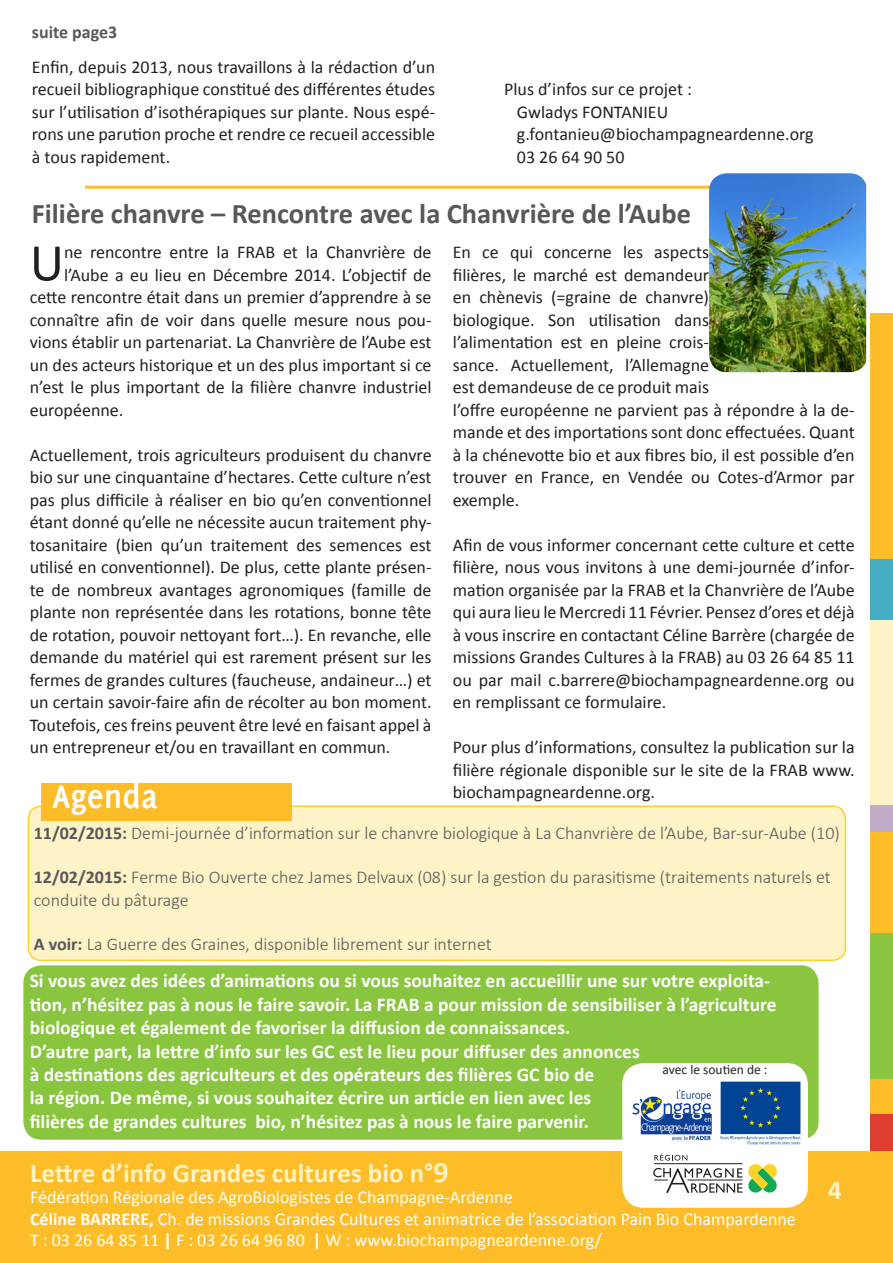
<style>
.page{position:relative;width:893px;height:1263px;background:#fff}
.page>*{position:absolute;margin:0;border:0;box-sizing:border-box;transform-origin:0 0}
.t1{font:53.4px "Calibri";color:#231f20}
.t2{font:700 36px "Delicious";color:#fff}
.t3{font:700 28.5px "Calibri";color:#57585a}
.t4{font:700 27px "Calibri";color:#fef2c7}
.t5{font:700 19.5px/23.4px "Calibri";color:#fff}
.t6{font:18px/22.5px "Calibri";color:#231f20;text-align:justify}
.t7{font:300 18px/22.5px "Calibri";color:#57585a}
.t8{font:18px/21.6px "Calibri";color:#fff}
.t9{font:700 18px "Calibri";color:#57585a}
.t10{font:13.5px "Calibri";color:#231f20}
.s1{font-weight:700}
.s2{font-size:30px}
</style>
<div class="page">
<div style="left:870px;top:313px;width:23px;height:811px;background:#fdbd28"></div>
<div style="left:870px;top:559px;width:23px;height:453px;background:#44adc2"></div>
<div style="left:870px;top:621px;width:23px;height:453px;background:#fef2c7"></div>
<div style="left:870px;top:805px;width:23px;height:205px;background:#c2adc7"></div>
<div style="left:870px;top:852px;width:23px;height:226px;background:#89c53f"></div>
<div style="left:870px;top:832px;width:23px;height:100px;background:#fdbd28"></div>
<div style="left:870px;top:1114px;width:23px;height:39px;background:#dd3e30"></div>
<div style="left:0;top:1151px;width:893px;height:112px;background:#fdbd28"></div>
<div style="left:23px;top:965px;width:796px;height:175px;background:#89c53f;border-radius:18px"></div>
<hr style="left:85px;top:186px;width:706px;height:3px;background:#fdbd28">
<div style="left:28px;top:806px;width:817px;height:154px;background:#fef2c7;border-radius:13px"></div>
<div style="left:28px;top:805px;width:818px;height:156px;border:2px solid #ffd128;border-radius:13px"></div>
<div style="left:41px;top:783px;width:251px;height:38px;background:#fdbd28"></div>
<div style="left:622px;top:1063px;width:186px;height:145px;background:#fff;border-radius:21px"></div>
<svg style="left:654px;top:1153px;width:33px;height:7px"></svg>
<hr style="left:654px;top:1163px;width:88px;height:1px;background:#231f20">
<svg style="left:653px;top:1168px;width:89px;height:25px"></svg>
<hr style="left:688px;top:1179px;width:54px;height:1px;background:#231f20">
<svg style="left:748px;top:1164px;width:29px;height:29px"></svg>
<img style="left:632px;top:1081px;width:169px;height:63px">
<img style="left:709px;top:173px;width:157px;height:199px">
<p class="t9" style="left:32px;top:21px;width:87px">suite page3</p>
<p class="t6" style="left:32px;top:56px;width:405px">Enfin, depuis 2013, nous travaillons à la rédaction d’un recueil bibliographique constitué des différentes études sur l’utilisation d’isothérapiques sur plante. Nous espé&shy;rons une parution proche et rendre ce recueil accessible à tous rapidement.</p>
<p class="t6" style="left:504px;top:78px;width:189px">Plus d’infos sur ce projet :</p>
<p class="t6" style="left:517px;top:101px;width:153px">Gwladys FONTANIEU</p>
<p class="t6" style="left:517px;top:123px;width:298px">g.fontanieu@biochampagneardenne.org</p>
<p class="t6" style="left:517px;top:146px;width:109px">03 26 64 90 50</p>
<p class="t3" style="left:32px;top:195px;width:661px">Filière chanvre – Rencontre avec la Chanvrière de l’Aube</p>
<p class="t1" style="left:30px;top:229px;width:36px">U</p>
<p class="t6" style="left:64px;top:241px;width:369px">ne rencontre entre la FRAB et la Chanvrière de</p>
<p class="t6" style="left:453px;top:241px;width:403px;text-align:left">En ce qui concerne les aspects<br>filières, le marché est demandeur<br>en chènevis (=graine de chanvre)<br>biologique. Son utilisation dans<br>l’alimentation est en pleine crois-<br>sance. Actuellement, l’Allemagne<br>est demandeuse de ce produit mais<br>l’offre européenne ne parvient pas à répondre à la de&shy;mande et des importations sont donc effectuées. Quant à la chénevotte bio et aux fibres bio, il est possible d’en trouver en France, en Vendée ou Cotes-d’Armor par exemple.</p>
<p class="t6" style="left:453px;top:533px;width:403px">Afin de vous informer concernant cette culture et cette filière, nous vous invitons à une demi-journée d’infor&shy;mation organisée par la FRAB et la Chanvrière de l’Aube qui aura lieu le Mercredi 11 Février. Pensez d’ores et déjà à vous inscrire en contactant Céline Barrère (chargée de missions Grandes Cultures à la FRAB) au 03 26 64 85 11 ou par mail c.barrere@biochampagneardenne.org ou en remplissant ce formulaire.</p>
<p class="t6" style="left:453px;top:736px;width:403px">Pour plus d’informations, consultez la publication sur la filière régionale disponible sur le site de la FRAB www. biochampagneardenne.org.</p>
<p class="t7" style="left:34px;top:821px;width:807px"><span class="s1">11/02/2015:</span> Demi-journée d’information sur le chanvre biologique à La Chanvrière de l’Aube, Bar-sur-Aube (10)</p>
<p class="t7" style="left:34px;top:866px;width:798px"><span class="s1">12/02/2015:</span> Ferme Bio Ouverte chez James Delvaux (08) sur la gestion du parasitisme (traitements naturels et conduite du pâturage</p>
<p class="t7" style="left:34px;top:932px;width:459px"><span class="s1">A voir:</span> La Guerre des Graines, disponible librement sur internet</p>
<p class="t6" style="left:64px;top:263px;width:369px">l’Aube a eu lieu en Décembre 2014. L’objectif de</p>
<p class="t6" style="left:30px;top:286px;width:403px">cette rencontre était dans un premier d’apprendre à se</p>
<p class="t6" style="left:30px;top:308px;width:403px">connaître afin de voir dans quelle mesure nous pou-</p>
<p class="t6" style="left:30px;top:331px;width:403px">vions établir un partenariat. La Chanvrière de l’Aube est</p>
<p class="t6" style="left:30px;top:353px;width:403px">un des acteurs historique et un des plus important si ce</p>
<p class="t6" style="left:30px;top:376px;width:403px">n’est le plus important de la filière chanvre industriel</p>
<p class="t6" style="left:30px;top:398px;width:95px">européenne.</p>
<p class="t6" style="left:30px;top:443px;width:403px">Actuellement, trois agriculteurs produisent du chanvre bio sur une cinquantaine d’hectares. Cette culture n’est pas plus difficile à réaliser en bio qu’en conventionnel étant donné qu’elle ne nécessite aucun traitement phy&shy;tosanitaire (bien qu’un traitement des semences est utilisé en conventionnel). De plus, cette plante présen&shy;te de nombreux avantages agronomiques (famille de plante non représentée dans les rotations, bonne tête de rotation, pouvoir nettoyant fort…). En revanche, elle demande du matériel qui est rarement présent sur les fermes de grandes cultures (faucheuse, andaineur…) et un certain savoir-faire afin de récolter au bon moment.<br>Toutefois, ces freins peuvent être levé en faisant appel à un entrepreneur et/ou en travaillant en commun.</p>
<p class="t2" style="left:52px;top:776px;width:107px">Agenda</p>
<p class="t5" style="left:30px;top:969px;width:748px">Si vous avez des idées d’animations ou si vous souhaitez en accueillir une sur votre exploita&shy;tion, n’hésitez pas à nous le faire savoir. La FRAB a pour mission de sensibiliser à l’agriculture biologique et également de favoriser la diffusion de connaissances.</p>
<p class="t5" style="left:30px;top:1039px;width:611px">D’autre part, la lettre d’info sur les GC est le lieu pour diffuser des annonces à destinations des agriculteurs et des opérateurs des filières GC bio de<br>la région. De même, si vous souhaitez écrire un article en lien avec les filières de grandes cultures bio, n’hésitez pas à nous le faire parvenir.</p>
<p class="t10" style="left:663px;top:1061px;width:106px">avec le soutien de :</p>
<h3 class="t4" style="left:30px;top:1155px;width:420px">Lettre d’info Grandes cultures bio n°<span class="s2">9</span></h3>
<p class="t8" style="left:30px;top:1186px;width:767px">Fédération Régionale des AgroBiologistes de Champagne-Ardenne<br><span class="s1">Céline BARRERE,</span> Ch. de missions Grandes Cultures et animatrice de l’association Pain Bio Champardenne<br>T : 03 26 64 85 11 <span class="s1">|</span> F : 03 26 64 96 80 <span class="s1">|</span> W : www.biochampagneardenne.org/</p>
<h3 class="t4" style="left:828px;top:1172px;width:15px">4</h3>
</div>
